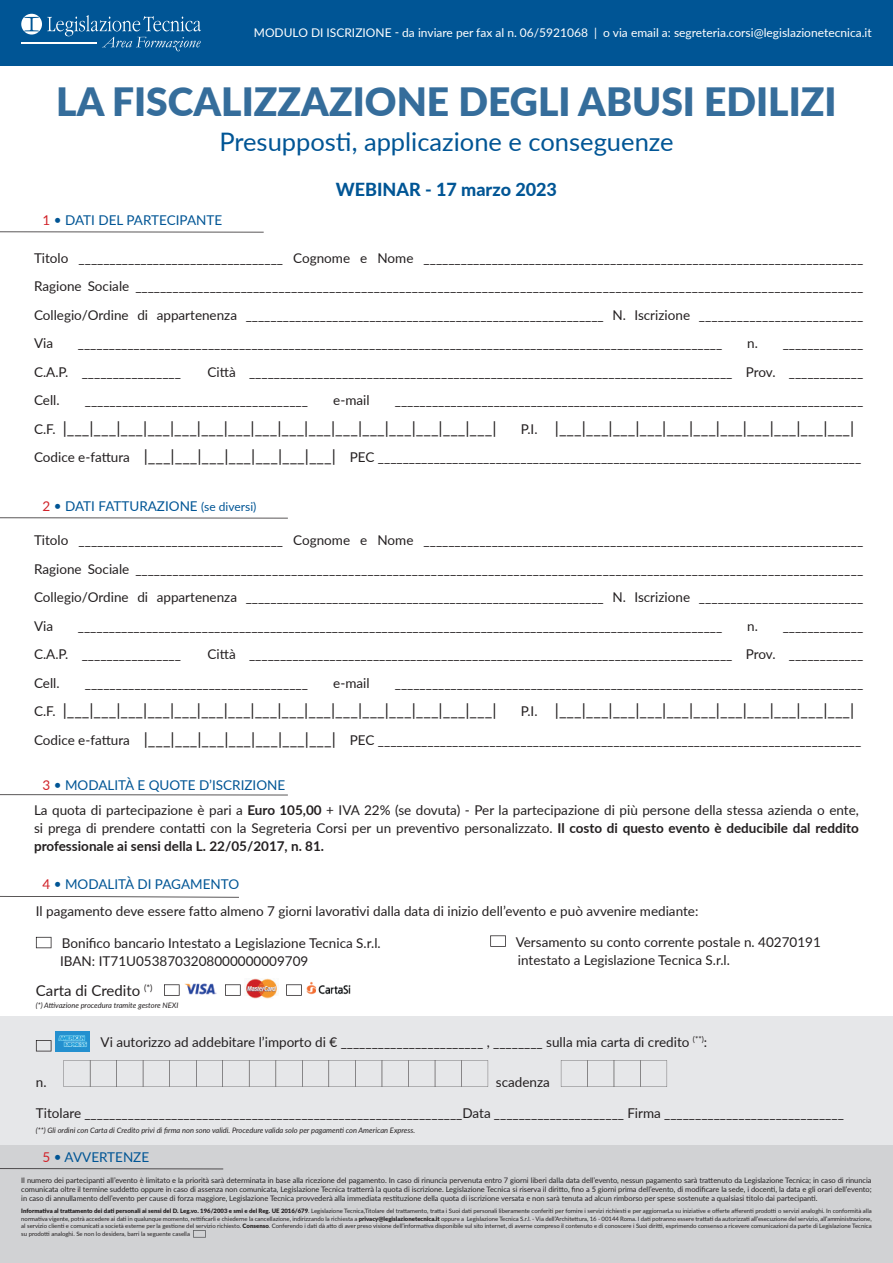
<style>
.page{position:relative;width:893px;height:1263px;background:#fff}
.page>*{position:absolute;margin:0;border:0;box-sizing:border-box;transform-origin:0 0}
.t1{font:900 39px "Lato";color:#356d9b}
.t2{font:25.5px "Lato";color:#005595}
.t3{font:800 18px "Lato";color:#005595}
.t4{font:16.5px "Lato";color:#231f20}
.t5{font:15px "Lato";color:#231f20}
.t6{font:13.5px/28.5px "Lato";color:#231f20;text-align:justify}
.t7{font:13.5px "Lato";color:#005595}
.t8{font:12px "Lato";color:#fff}
.t9{font:7.5px/9px "Lato";letter-spacing:-.005em;color:#231f20;text-align:justify}
.t10{font:italic 7.5px "Lato";color:#231f20}
.t11{font:6px/7.5px "Lato";color:#231f20;text-align:justify}
.s1{color:#d1232a}
.s2{font-size:13.5px}
.s3{font-size:16.5px}
.s4{font-size:12px}
.s5{font-weight:700}
.s6{font-weight:900}
</style>
<div class="page">
<div style="left:0;top:1145px;width:893px;height:118px;background:#d1d2d4"></div>
<div style="left:0;top:1017px;width:893px;height:128px;background:#e6e7e9"></div>
<hr style="left:0;top:1168px;width:223px;height:1px;background:#231f20">
<svg style="left:561px;top:1060px;width:106px;height:27px"></svg>
<svg style="left:64px;top:1060px;width:424px;height:27px"></svg>
<svg style="left:36px;top:1040px;width:15px;height:11px"></svg>
<img style="left:55px;top:1031px;width:34px;height:20px">
<svg style="left:490px;top:935px;width:16px;height:12px"></svg>
<svg style="left:0;top:896px;width:239px;height:2px"></svg>
<svg style="left:36px;top:937px;width:15px;height:11px"></svg>
<svg style="left:164px;top:984px;width:16px;height:12px"></svg>
<img style="left:184px;top:983px;width:33px;height:12px">
<svg style="left:225px;top:984px;width:16px;height:12px"></svg>
<img style="left:244px;top:979px;width:35px;height:20px">
<svg style="left:286px;top:984px;width:16px;height:12px"></svg>
<img style="left:306px;top:981px;width:45px;height:14px">
<div style="left:0;top:0;width:893px;height:65px;background:#005595"></div>
<svg style="left:21px;top:14px;width:180px;height:37px"></svg>
<hr style="left:21px;top:42px;width:76px;height:1px;background:#fff">
<hr style="left:0;top:231px;width:264px;height:1px;background:#231f20">
<hr style="left:0;top:794px;width:288px;height:1px;background:#231f20">
<hr style="left:0;top:517px;width:288px;height:1px;background:#231f20">
<svg style="left:193px;top:1230px;width:13px;height:7px"></svg>
<p class="t8" style="left:254px;top:24px;width:619px">MODULO DI ISCRIZIONE - da inviare per fax al n. 06/5921068 | o via email a: segreteria.corsi@legislazionetecnica.it</p>
<h1 class="t1" style="left:56px;top:72px;width:782px">LA FISCALIZZAZIONE DEGLI ABUSI EDILIZI</h1>
<h2 class="t2" style="left:219px;top:123px;width:456px">Presupposti, applicazione e conseguenze</h2>
<p class="t7" style="left:43px;top:211px;width:181px"><span class="s1">1</span> DATI DEL PARTECIPANTE</p>
<h3 class="t3" style="left:336px;top:176px;width:223px">WEBINAR - 17 marzo 2023</h3>
<p class="t6" style="left:34px;top:243px;width:831px">Titolo _________________________________ Cognome e Nome ______________________________________________________________________ Ragione Sociale ___________________________________________________________________________________________________________________ Collegio/Ordine di appartenenza __________________________________________________________ N. Iscrizione __________________________ Via</p>
<p class="t6" style="left:78px;top:328px;width:646px">________________________________________________________________________________________________________</p>
<p class="t6" style="left:747px;top:328px;width:118px">n. _____________</p>
<p class="t6" style="left:34px;top:357px;width:148px">C.A.P. ________________</p>
<p class="t6" style="left:208px;top:357px;width:657px">Città ______________________________________________________________________________ Prov. ____________</p>
<p class="t6" style="left:34px;top:385px;width:27px">Cell.</p>
<p class="t6" style="left:85px;top:385px;width:225px">____________________________________</p>
<p class="t6" style="left:333px;top:385px;width:38px">e-mail</p>
<p class="t6" style="left:395px;top:385px;width:470px">____________________________________________________________________________</p>
<p class="t4" style="left:34px;top:416px;width:464px"><span class="s2">C.F.</span> |___|___|___|___|___|___|___|___|___|___|___|___|___|___|___|___|</p>
<p class="t4" style="left:521px;top:416px;width:335px"><span class="s2">P.I.</span> |___|___|___|___|___|___|___|___|___|___|___|</p>
<p class="t6" style="left:34px;top:442px;width:829px">Codice e-fattura <span class="s3">|___|___|___|___|___|___|___|</span> PEC ______________________________________________________________________________</p>
<p class="t7" style="left:43px;top:496px;width:215px"><span class="s1">2</span> DATI FATTURAZIONE <span class="s4">(se diversi)</span></p>
<p class="t6" style="left:34px;top:525px;width:831px">Titolo _________________________________ Cognome e Nome ______________________________________________________________________ Ragione Sociale ___________________________________________________________________________________________________________________ Collegio/Ordine di appartenenza __________________________________________________________ N. Iscrizione __________________________ Via</p>
<p class="t6" style="left:78px;top:611px;width:646px">________________________________________________________________________________________________________</p>
<p class="t6" style="left:747px;top:611px;width:118px">n. _____________</p>
<p class="t6" style="left:34px;top:639px;width:148px">C.A.P. ________________</p>
<p class="t6" style="left:208px;top:639px;width:657px">Città ______________________________________________________________________________ Prov. ____________</p>
<p class="t6" style="left:34px;top:668px;width:27px">Cell.</p>
<p class="t6" style="left:85px;top:668px;width:225px">____________________________________</p>
<p class="t6" style="left:333px;top:668px;width:38px">e-mail</p>
<p class="t6" style="left:395px;top:668px;width:470px">____________________________________________________________________________</p>
<p class="t4" style="left:34px;top:698px;width:464px"><span class="s2">C.F.</span> |___|___|___|___|___|___|___|___|___|___|___|___|___|___|___|___|</p>
<p class="t4" style="left:521px;top:698px;width:335px"><span class="s2">P.I.</span> |___|___|___|___|___|___|___|___|___|___|___|</p>
<p class="t6" style="left:34px;top:725px;width:829px">Codice e-fattura <span class="s3">|___|___|___|___|___|___|___|</span> PEC ______________________________________________________________________________</p>
<p class="t7" style="left:43px;top:775px;width:244px"><span class="s1">3</span> MODALITÀ E QUOTE D’ISCRIZIONE</p>
<p class="t6" style="left:34px;top:800px;width:826px;line-height:18px">La quota di partecipazione è pari a <span class="s5">Euro 105,00</span> + IVA 22% (se dovuta) - Per la partecipazione di più persone della stessa azienda o ente, si prega di prendere contatti con la Segreteria Corsi per un preventivo personalizzato. <span class="s5">Il costo di questo evento è deducibile dal reddito professionale ai sensi della L. 22/05/2017, n. 81.</span></p>
<p class="t7" style="left:43px;top:875px;width:198px"><span class="s1">4</span> MODALITÀ DI PAGAMENTO</p>
<p class="t6" style="left:36px;top:896px;width:664px">Il pagamento deve essere fatto almeno 7 giorni lavorativi dalla data di inizio dell’evento e può avvenire mediante:</p>
<p class="t6" style="left:60px;top:934px;width:322px;line-height:18px">Bonifico bancario Intestato a Legislazione Tecnica S.r.l.<br>IBAN: IT71U0538703208000000009709</p>
<p class="t5" style="left:36px;top:979px;width:118px">Carta di Credito <sup>(*)</sup></p>
<p class="t10" style="left:36px;top:999px;width:144px">(*) Attivazione procedura tramite gestore NEXI</p>
<p class="t6" style="left:516px;top:932px;width:307px;line-height:18px">Versamento su conto corrente postale n. 40270191 intestato a Legislazione Tecnica S.r.l.</p>
<p class="t6" style="left:101px;top:1027px;width:608px">Vi autorizzo ad addebitare l’importo di € _______________________ , ________ sulla mia carta di credito <sup>(**)</sup>:</p>
<p class="t6" style="left:36px;top:1067px;width:12px">n.</p>
<p class="t6" style="left:496px;top:1067px;width:56px">scadenza</p>
<p class="t6" style="left:36px;top:1098px;width:809px">Titolare _____________________________________________________________Data _____________________ Firma _____________________________</p>
<p class="t10" style="left:36px;top:1125px;width:381px">(**) Gli ordini con Carta di Credito privi di firma non sono validi. Procedure valida solo per pagamenti con American Express.</p>
<p class="t7" style="left:43px;top:1147px;width:108px"><span class="s1">5</span> AVVERTENZE</p>
<p class="t9" style="left:21px;top:1175px;width:852px">Il numero dei partecipanti all’evento è limitato e la priorità sarà determinata in base alla ricezione del pagamento. In caso di rinuncia pervenuta entro 7 giorni liberi dalla data dell’evento, nessun pagamento sarà trattenuto da Legislazione Tecnica; in caso di rinuncia comunicata oltre il termine suddetto oppure in caso di assenza non comunicata, Legislazione Tecnica tratterrà la quota di iscrizione. Legislazione Tecnica si riserva il diritto, fino a 5 giorni prima dell’evento, di modificare la sede, i docenti, la data e gli orari dell’evento; in caso di annullamento dell’evento per cause di forza maggiore, Legislazione Tecnica provvederà alla immediata restituzione della quota di iscrizione versata e non sarà tenuta ad alcun rimborso per spese sostenute a qualsiasi titolo dai partecipanti.</p>
<p class="t11" style="left:21px;top:1207px;width:852px"><span class="s6">Informativa al trattamento dei dati personali ai sensi del D. Leg.vo. 196/2003 e smi e del Reg. UE 2016/679</span>. Legislazione Tecnica,Titolare del trattamento, tratta i Suoi dati personali liberamente conferiti per fornire i servizi richiesti e per aggiornarLa su iniziative e offerte afferenti prodotti o servizi analoghi. In conformità alla normativa vigente, potrà accedere ai dati in qualunque momento, rettificarli e chiederne la cancellazione, indirizzando la richiesta a <span class="s6">privacy@legislazionetecnica.it</span> oppure a Legislazione Tecnica S.r.l. - Via dell’Architettura, 16 - 00144 Roma. I dati potranno essere trattati da autorizzati all’esecuzione del servizio, all’amministrazione, al servizio clienti e comunicati a società esterne per la gestione del servizio richiesto. <span class="s6">Consenso</span>. Conferendo i dati dà atto di aver preso visione dell’informativa disponibile sul sito internet, di averne compreso il contenuto e di conoscere i Suoi diritti, esprimendo consenso a ricevere comunicazioni da parte di Legislazione Tecnica su prodotti analoghi. Se non lo desidera, barri la seguente casella</p>
</div>
